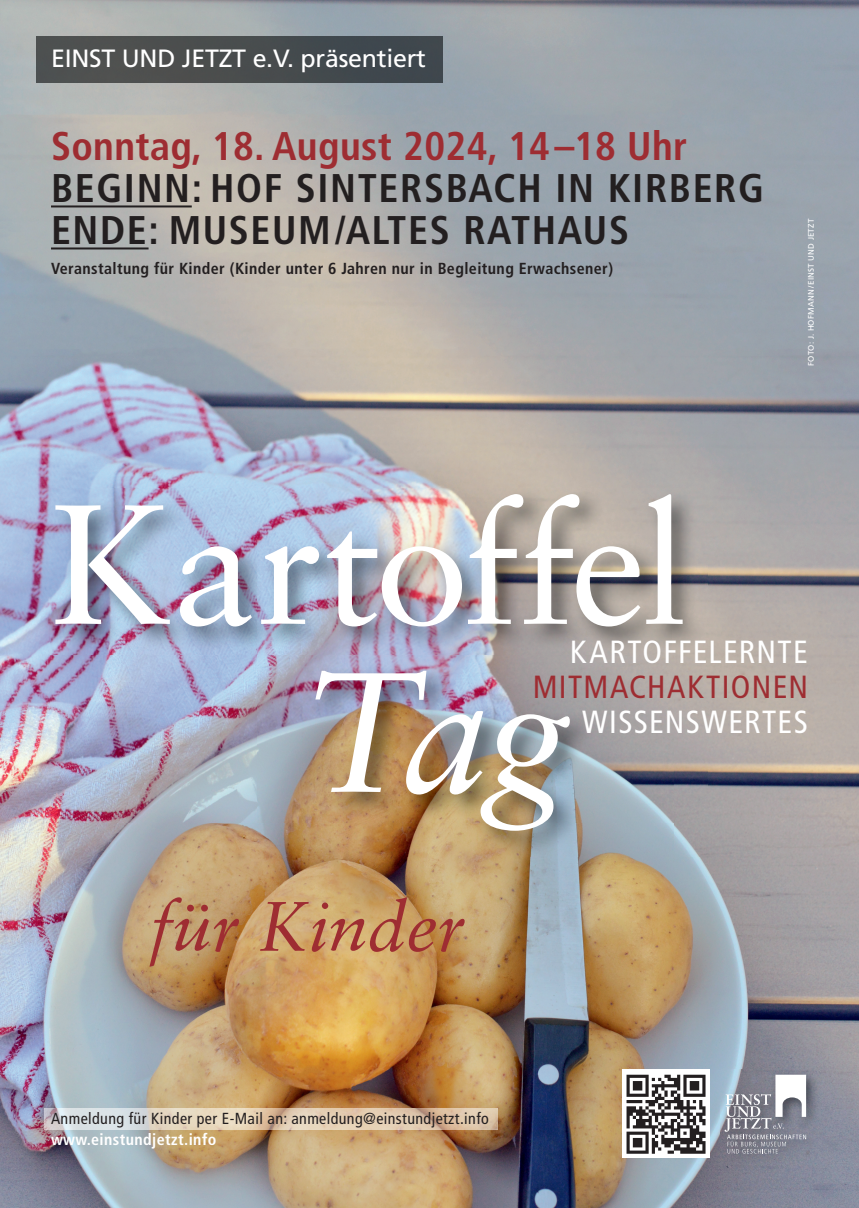
<style>
.page{position:relative;width:859px;height:1208px;background:#fff}
.page>*{position:absolute;margin:0;border:0;box-sizing:border-box;transform-origin:0 0}
.t1{font:170px "Sabon LT";letter-spacing:-.015em;color:#fff}
.t2{font:italic 170px "Sabon LT";color:#fff}
.t3{font:italic 70px "Sabon LT";color:#9e2d32}
.t4{font:700 condensed 40px/42px "Frutiger LT";letter-spacing:.04em;color:#231f20}
.t5{font:700 condensed 40px "Frutiger LT";letter-spacing:.01em;color:#9e2d32}
.t6{font:condensed 32px "Frutiger LT";letter-spacing:.04em;color:#fff}
.t7{font:condensed 32px "Frutiger LT";letter-spacing:.045em;color:#9e2d32}
.t8{font:25px "Frutiger LT";letter-spacing:-.01em;color:#fff}
.t9{font:700 condensed 16px "Frutiger LT";letter-spacing:.025em;color:#231f20}
.t10{font:condensed 16px "Frutiger LT";letter-spacing:.025em;color:#231f20}
.t11{font:700 condensed 16px "Frutiger LT";letter-spacing:.025em;color:#fff}
.t12{font:8px "Frutiger LT";letter-spacing:.02em;color:#fff}
</style>
<div class="page">
<img style="left:0;top:0;width:859px;height:1208px">
<div style="left:622px;top:1069px;width:88px;height:88px;background:#fff"></div>
<img style="left:37px;top:37px;width:405px;height:45px">
<img style="left:720px;top:1069px;width:100px;height:97px">
<svg style="left:725px;top:1074px;width:81px;height:79px"></svg>
<hr style="left:51px;top:205px;width:141px;height:2px;background:#231f20">
<hr style="left:51px;top:247px;width:98px;height:2px;background:#231f20">
<svg style="left:626px;top:1074px;width:79px;height:79px"></svg>
<img style="left:51px;top:489px;width:656px;height:367px">
<img style="left:45px;top:1108px;width:452px;height:21px">
<h3 class="t8" style="left:51px;top:44px;width:376px">EINST UND JETZT e.V. präsentiert</h3>
<h3 class="t5" style="left:51px;top:123px;width:638px">Sonntag, 18. August 2024, 14–18 Uhr</h3>
<h3 class="t4" style="left:51px;top:168px;width:714px">BEGINN: HOF SINTERSBACH IN KIRBERG<br>ENDE: MUSEUM/ALTES RATHAUS</h3>
<p class="t9" style="left:51px;top:259px;width:563px">Veranstaltung für Kinder (Kinder unter 6 Jahren nur in Begleitung Erwachsener)</p>
<p class="t12" style="left:806px;top:366px;width:148px;rotate:-90deg">FOTO: J. HOFMANN / EINST UND JETZT</p>
<h1 class="t1" style="left:51px;top:463px;width:638px">Kartoffel</h1>
<h3 class="t6" style="left:570px;top:633px;width:239px">KARTOFFELERNTE</h3>
<h3 class="t7" style="left:533px;top:668px;width:277px">MITMACHAKTIONEN</h3>
<h3 class="t6" style="left:582px;top:704px;width:227px">WISSENSWERTES</h3>
<h1 class="t2" style="left:304px;top:634px;width:266px">Tag</h1>
<h2 class="t3" style="left:150px;top:886px;width:317px">für Kinder</h2>
<p class="t10" style="left:51px;top:1108px;width:439px">Anmeldung für Kinder per E-Mail an: anmeldung@einstundjetzt.info</p>
<p class="t11" style="left:51px;top:1129px;width:167px">www.einstundjetzt.info</p>
</div>
